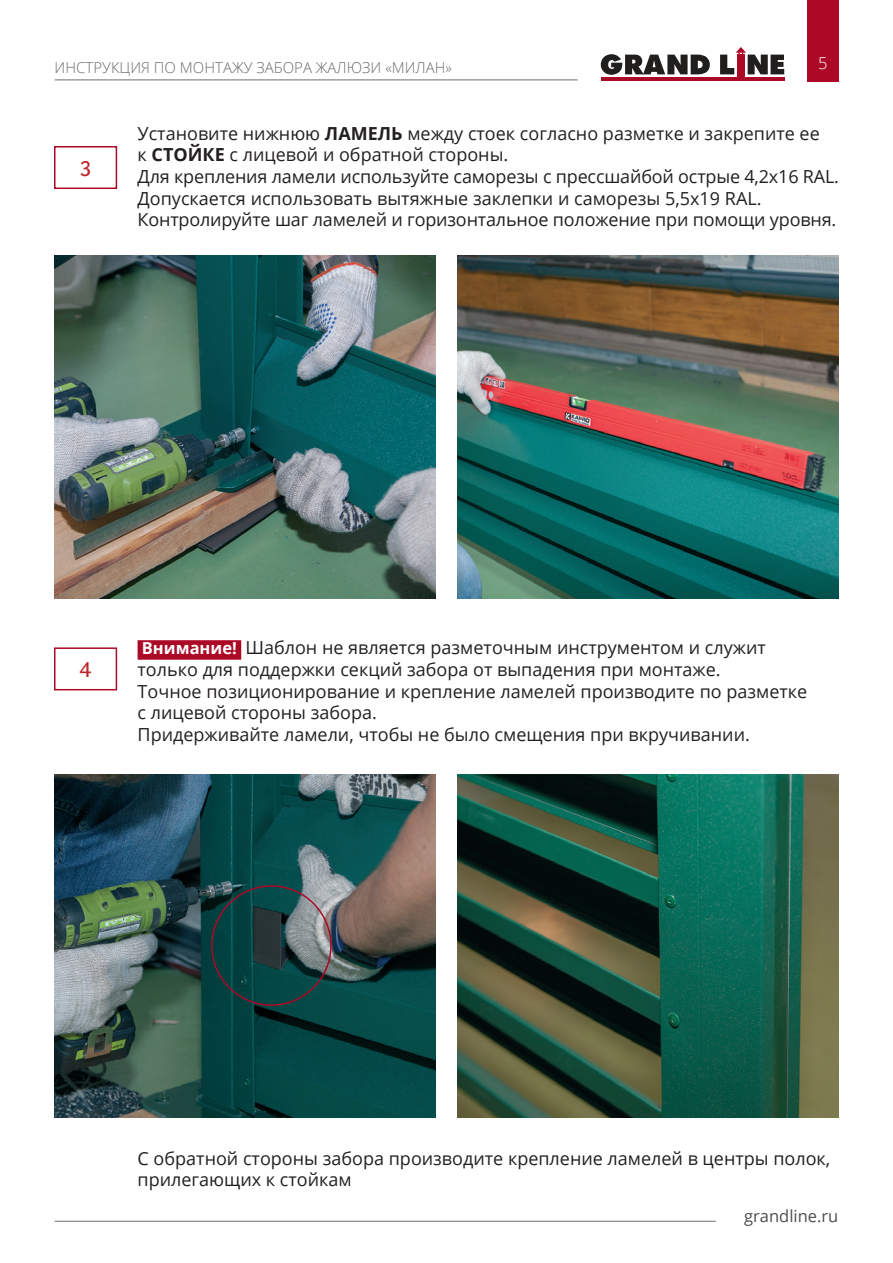
<style>
.page{position:relative;width:893px;height:1263px;background:#fff}
.page>*{position:absolute;margin:0;border:0;box-sizing:border-box;transform-origin:0 0}
.t1{font:21px "Red Ring";color:#be262c}
.t2{font:18px/21.6px "Open Sans";color:#231f20}
.t3{font:16.5px "Open Sans";color:#4b4c4d}
.t4{font:300 16.5px "Open Sans";color:#fff}
.t5{font:300 15px "Open Sans";color:#6c6d70}
.s1{font-weight:700}
.s2{font-weight:700;font-size:16.5px;color:#fff}
</style>
<div class="page">
<div style="left:807px;top:0;width:31px;height:81px;background:#ac0926"></div>
<div style="left:737px;top:55px;width:7px;height:24px;background:#ac0926"></div>
<hr style="left:601px;top:77px;width:183px;height:3px;background:#ac0926">
<svg style="left:601px;top:54px;width:109px;height:21px"></svg>
<svg style="left:720px;top:47px;width:64px;height:27px"></svg>
<hr style="left:55px;top:80px;width:523px;height:1px;background:#6c6d70">
<hr style="left:55px;top:1221px;width:661px;height:1px;background:#6c6d70">
<div style="left:138px;top:640px;width:103px;height:20px;background:#ac0926"></div>
<div style="left:54px;top:146px;width:63px;height:43px;border:2px solid #ac0926"></div>
<div style="left:54px;top:647px;width:63px;height:43px;border:2px solid #ac0926"></div>
<img style="left:54px;top:256px;width:382px;height:343px">
<img style="left:54px;top:774px;width:382px;height:343px">
<img style="left:457px;top:256px;width:382px;height:343px">
<img style="left:457px;top:774px;width:382px;height:343px">
<div style="left:211px;top:885px;width:121px;height:121px;border:2px solid #ac0926;border-radius:50%"></div>
<p class="t5" style="left:55px;top:58px;width:399px">ИНСТРУКЦИЯ ПО МОНТАЖУ ЗАБОРА ЖАЛЮЗИ «МИЛАН»</p>
<p class="t4" style="left:818px;top:52px;width:11px">5</p>
<p class="t1" style="left:80px;top:155px;width:13px">3</p>
<p class="t2" style="left:138px;top:122px;width:703px">Установите нижнюю <span class="s1">ЛАМЕЛЬ</span> между стоек согласно разметке и закрепите ее<br>к <span class="s1">СТОЙКЕ</span> с лицевой и обратной стороны.<br>Для крепления ламели используйте саморезы с прессшайбой острые 4,2x16 RAL.<br>Допускается использовать вытяжные заклепки и саморезы 5,5x19 RAL.<br>Контролируйте шаг ламелей и горизонтальное положение при помощи уровня.</p>
<p class="t1" style="left:80px;top:656px;width:13px">4</p>
<p class="t2" style="left:138px;top:637px;width:671px"><span class="s2">Внимание!</span> Шаблон не является разметочным инструментом и служит только для поддержки секций забора от выпадения при монтаже.<br>Точное позиционирование и крепление ламелей производите по разметке с лицевой стороны забора.<br>Придерживайте ламели, чтобы не было смещения при вкручивании.</p>
<p class="t2" style="left:138px;top:1147px;width:694px">С обратной стороны забора производите крепление ламелей в центры полок, прилегающих к стойкам</p>
<p class="t3" style="left:744px;top:1204px;width:96px">grandline.ru</p>
</div>
